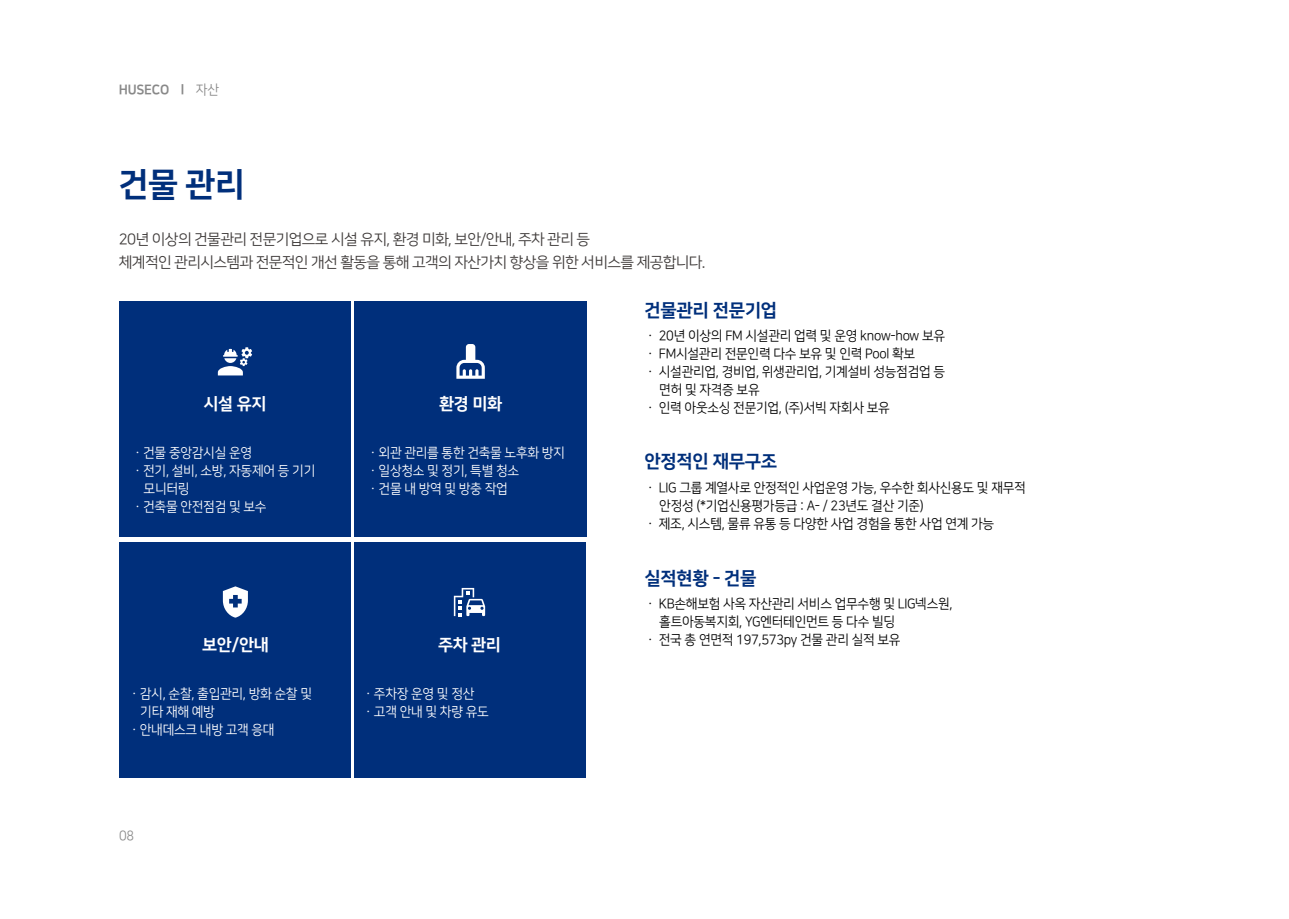
<style>
.page{position:relative;width:1289px;height:919px;background:#fff}
.page>*{position:absolute;margin:0;border:0;box-sizing:border-box;transform-origin:0 0}
.t1{font:33px "Nanum Square EB";color:#002f7b}
.t2{font:18px "Nanum Square EB";letter-spacing:-.02em;color:#002f7b}
.t3{font:16.5px "Nanum Square EB";letter-spacing:-.02em;color:#fff}
.t4{font:15px/22.5px "Nanum Square R";letter-spacing:-.04em;color:#3e3a39}
.t5{font:13.5px "Nanum Square R";letter-spacing:-.02em;color:#000;scale:.95 1}
.t6{font:13.5px/18px "Nanum Square R";letter-spacing:-.02em;color:#fff;scale:.95 1}
.t7{font:13.5px "Nanum Square EB";letter-spacing:-.02em;color:#898989;scale:.95 1}
.t8{font:13.5px "Nanum Square R";color:#898989;scale:.95 1}
.s1{font-family:"Nanum Square R"}
</style>
<div class="page">
<div style="left:119px;top:301px;width:232px;height:236px;background:#002f7b"></div>
<svg style="left:218px;top:347px;width:34px;height:28px"></svg>
<div style="left:354px;top:301px;width:232px;height:236px;background:#002f7b"></div>
<svg style="left:456px;top:344px;width:29px;height:35px"></svg>
<div style="left:120px;top:542px;width:231px;height:235px;background:#002f7b"></div>
<div style="left:354px;top:542px;width:231px;height:235px;background:#002f7b"></div>
<svg style="left:223px;top:586px;width:25px;height:31px"></svg>
<svg style="left:454px;top:588px;width:31px;height:28px"></svg>
<p class="t7" style="left:119px;top:83px;width:107px">HUSECO l <span class="s1">자산</span></p>
<h1 class="t1" style="left:119px;top:166px;width:127px">건물 관리</h1>
<p class="t4" style="left:119px;top:229px;width:588px">20년 이상의 건물관리 전문기업으로 시설 유지, 환경 미화, 보안/안내, 주차 관리 등<br>체계적인 관리시스템과 전문적인 개선 활동을 통해 고객의 자산가치 향상을 위한 서비스를 제공합니다.</p>
<p class="t3" style="left:204px;top:395px;width:64px">시설 유지</p>
<p class="t6" style="left:132px;top:443px;width:128px">ㆍ건물 중앙감시실 운영</p>
<p class="t6" style="left:132px;top:461px;width:195px">ㆍ전기, 설비, 소방, 자동제어 등 기기</p>
<p class="t6" style="left:144px;top:479px;width:50px">모니터링</p>
<p class="t6" style="left:132px;top:497px;width:143px">ㆍ건축물 안전점검 및 보수</p>
<p class="t3" style="left:439px;top:395px;width:64px">환경 미화</p>
<p class="t6" style="left:367px;top:443px;width:210px">ㆍ외관 관리를 통한 건축물 노후화 방지ㆍ일상청소 및 정기, 특별 청소<br>ㆍ건물 내 방역 및 방충 작업</p>
<p class="t3" style="left:202px;top:635px;width:68px">보안/안내</p>
<p class="t3" style="left:438px;top:635px;width:64px">주차 관리</p>
<p class="t6" style="left:128px;top:685px;width:195px">ㆍ감시, 순찰, 출입관리, 방화 순찰 및</p>
<p class="t6" style="left:140px;top:703px;width:80px">기타 재해 예방</p>
<p class="t6" style="left:128px;top:721px;width:155px">ㆍ안내데스크 내방 고객 응대</p>
<p class="t6" style="left:362px;top:685px;width:134px">ㆍ주차장 운영 및 정산ㆍ고객 안내 및 차량 유도</p>
<p class="t8" style="left:119px;top:828px;width:17px">08</p>
<h2 class="t2" style="left:644px;top:300px;width:134px">건물관리 전문기업</h2>
<p class="t5" style="left:644px;top:328px;width:318px">ㆍ 20년 이상의 FM 시설관리 업력 및 운영 know-how 보유</p>
<p class="t5" style="left:644px;top:346px;width:286px">ㆍ FM시설관리 전문인력 다수 보유 및 인력 Pool 확보</p>
<p class="t5" style="left:644px;top:364px;width:318px">ㆍ 시설관리업, 경비업, 위생관리업, 기계설비 성능점검업 등</p>
<p class="t5" style="left:659px;top:382px;width:107px">면허 및 자격증 보유</p>
<p class="t5" style="left:644px;top:400px;width:260px">ㆍ 인력 아웃소싱 전문기업, (주)서빅 자회사 보유</p>
<h2 class="t2" style="left:644px;top:452px;width:134px">안정적인 재무구조</h2>
<p class="t5" style="left:644px;top:480px;width:403px">ㆍ LIG 그룹 계열사로 안정적인 사업운영 가능, 우수한 회사신용도 및 재무적</p>
<p class="t5" style="left:659px;top:498px;width:280px">안정성 (*기업신용평가등급 : A- / 23년도 결산 기준)</p>
<p class="t5" style="left:644px;top:516px;width:370px">ㆍ 제조, 시스템, 물류 유통 등 다양한 사업 경험을 통한 사업 연계 가능</p>
<h2 class="t2" style="left:644px;top:568px;width:114px">실적현황 - 건물</h2>
<p class="t5" style="left:644px;top:597px;width:326px">ㆍ KB손해보험 사옥 자산관리 서비스 업무수행 및 LIG넥스원,</p>
<p class="t5" style="left:659px;top:615px;width:250px">홀트아동복지회, YG엔터테인먼트 등 다수 빌딩</p>
<p class="t5" style="left:644px;top:633px;width:271px">ㆍ 전국 총 연면적 197,573py 건물 관리 실적 보유</p>
</div>
